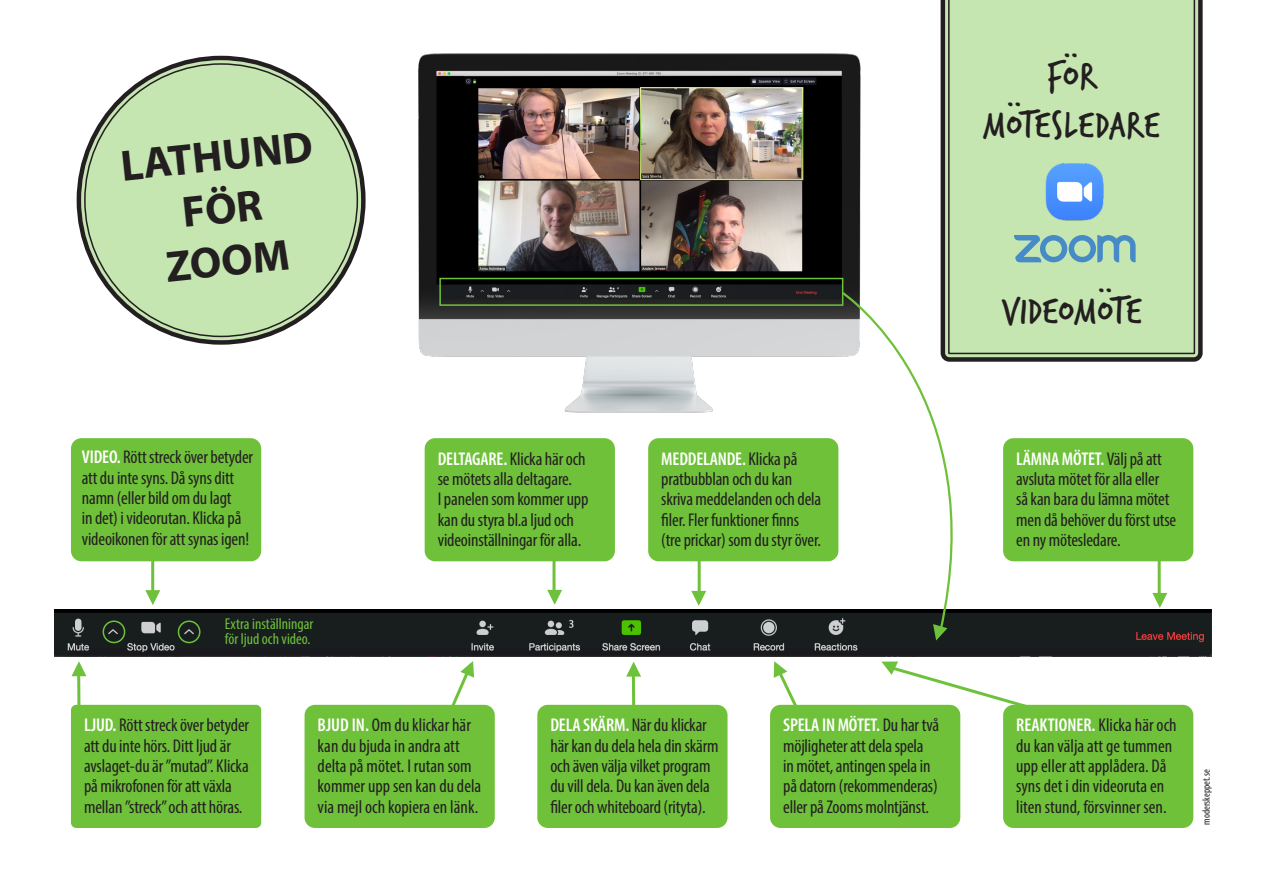
<style>
.page{position:relative;width:1263px;height:893px;background:#fff}
.page>*{position:absolute;margin:0;border:0;box-sizing:border-box;transform-origin:0 0}
.t1{font:700 43.95px/52.7px "Myriad Pro";color:#231f20;text-align:center}
.t2{font:40.5px "Verveine";color:#231f20}
.t3{font:18.45px/20.4px "Myriad Variable Concept";letter-spacing:.025em;color:#231f20}
.t4{font:15.75px/15px "Myriad Variable Concept";letter-spacing:.03em;color:#6fc13a}
.t5{font:10.5px "Myriad Variable Concept";letter-spacing:.03em;color:#231f20}
.s1{color:#fff}
</style>
<div class="page">
<img style="left:312px;top:53px;width:549px;height:447px">
<svg style="left:145px;top:588px;width:16px;height:17px"></svg>
<hr style="left:151px;top:519px;width:3px;height:72px;background:#6ec13a">
<hr style="left:552px;top:532px;width:3px;height:65px;background:#6ec13a">
<div style="left:1003px;top:705px;width:190px;height:123px;background:#6fc13a;border-radius:10px"></div>
<div style="left:305px;top:705px;width:190px;height:123px;background:#6fc13a;border-radius:10px"></div>
<div style="left:425px;top:438px;width:190px;height:123px;background:#6fc13a;border-radius:10px"></div>
<svg style="left:71px;top:661px;width:18px;height:47px"></svg>
<svg style="left:426px;top:661px;width:50px;height:44px"></svg>
<svg style="left:547px;top:588px;width:15px;height:17px"></svg>
<svg style="left:623px;top:661px;width:21px;height:44px"></svg>
<div style="left:537px;top:705px;width:190px;height:123px;background:#6fc13a;border-radius:10px"></div>
<svg style="left:771px;top:661px;width:41px;height:49px"></svg>
<svg style="left:880px;top:661px;width:160px;height:52px"></svg>
<hr style="left:1158px;top:535px;width:3px;height:65px;background:#6ec13a">
<svg style="left:1152px;top:591px;width:16px;height:17px"></svg>
<div style="left:81px;top:60px;width:280px;height:280px;background:#c5e6b0;border-radius:50%"></div>
<hr style="left:698px;top:533px;width:3px;height:65px;background:#6ec13a">
<svg style="left:691px;top:589px;width:15px;height:17px"></svg>
<svg style="left:940px;top:0;width:262px;height:362px"></svg>
<div style="left:948px;top:0;width:247px;height:354px;background:#c5e6b0"></div>
<div style="left:439px;top:278px;width:404px;height:28px;border:2px solid #6fc13a"></div>
<svg style="left:1014px;top:235px;width:121px;height:27px"></svg>
<img style="left:1042px;top:159px;width:66px;height:63px">
<div style="left:1003px;top:438px;width:190px;height:123px;background:#6fc13a;border-radius:10px"></div>
<img style="left:54px;top:610px;width:1157px;height:46px">
<div style="left:71px;top:438px;width:190px;height:123px;background:#6fc13a;border-radius:10px"></div>
<div style="left:103px;top:620px;width:22px;height:23px;border:2px solid #6fc13a;border-radius:50%"></div>
<div style="left:178px;top:620px;width:22px;height:23px;border:2px solid #6fc13a;border-radius:50%"></div>
<svg style="left:931px;top:635px;width:20px;height:7px"></svg>
<svg style="left:840px;top:291px;width:153px;height:344px"></svg>
<div style="left:770px;top:705px;width:190px;height:123px;background:#6fc13a;border-radius:10px"></div>
<div style="left:71px;top:705px;width:190px;height:123px;background:#6fc13a;border-radius:5px"></div>
<div style="left:648px;top:438px;width:190px;height:123px;background:#6fc13a;border-radius:10px"></div>
<p class="t1" style="left:118px;top:138px;width:194px;rotate:-6deg">LATHUND<br>FÖR</p>
<p class="t1" style="left:163px;top:240px;width:126px;rotate:-6deg">ZOOM</p>
<p class="t2" style="left:1046px;top:47px;width:53px">FÖR</p>
<p class="t2" style="left:983px;top:97px;width:178px">MÖTESLEDARE</p>
<p class="t2" style="left:1001px;top:283px;width:142px">VIDEOMÖTE</p>
<p class="t3" style="left:82px;top:447px;width:172px"><span class="s1">VIDEO.</span> Rött streck över betyder att du inte syns. Då syns ditt namn (eller bild om du lagt<br>in det) i videorutan. Klicka på videoikonen för att synas igen!</p>
<p class="t4" style="left:225px;top:617px;width:89px">Extra inställningar för ljud och video.</p>
<p class="t3" style="left:438px;top:448px;width:152px"><span class="s1">DELTAGARE.</span> Klicka här och se mötets alla deltagare.<br>I panelen som kommer upp kan du styra bl.a ljud och videoinställningar för alla.</p>
<p class="t3" style="left:661px;top:448px;width:161px"><span class="s1">MEDDELANDE.</span> Klicka på pratbubblan och du kan skriva meddelanden och dela filer. Fler funktioner finns (tre prickar) som du styr över.</p>
<p class="t3" style="left:84px;top:715px;width:166px"><span class="s1">LJUD.</span> Rött streck över betyder att du inte hörs. Ditt ljud är avslaget-du är ”mutad”. Klicka på mikrofonen för att växla mellan ”streck” och att höras.</p>
<p class="t3" style="left:318px;top:715px;width:164px"><span class="s1">BJUD IN.</span> Om du klickar här kan du bjuda in andra att delta på mötet. I rutan som kommer upp sen kan du dela via mejl och kopiera en länk.</p>
<p class="t3" style="left:550px;top:715px;width:169px"><span class="s1">DELA SKÄRM.</span> När du klickar här kan du dela hela din skärm och även välja vilket program du vill dela. Du kan även dela filer och whiteboard (rityta).</p>
<p class="t3" style="left:783px;top:715px;width:157px"><span class="s1">SPELA IN MÖTET.</span> Du har två möjligheter att dela spela<br>in mötet, antingen spela in på datorn (rekommenderas) eller på Zooms molntjänst.</p>
<p class="t3" style="left:1016px;top:448px;width:161px"><span class="s1">LÄMNA MÖTET.</span> Välj på att avsluta mötet för alla eller<br>så kan bara du lämna mötet men då behöver du först utse en ny mötesledare.</p>
<p class="t3" style="left:1016px;top:715px;width:161px"><span class="s1">REAKTIONER.</span> Klicka här och du kan välja att ge tummen upp eller att applådera. Då syns det i din videoruta en liten stund, försvinner sen.</p>
<p class="t5" style="left:1200px;top:825px;width:56px;rotate:-90deg">moderskeppet.se</p>
</div>
